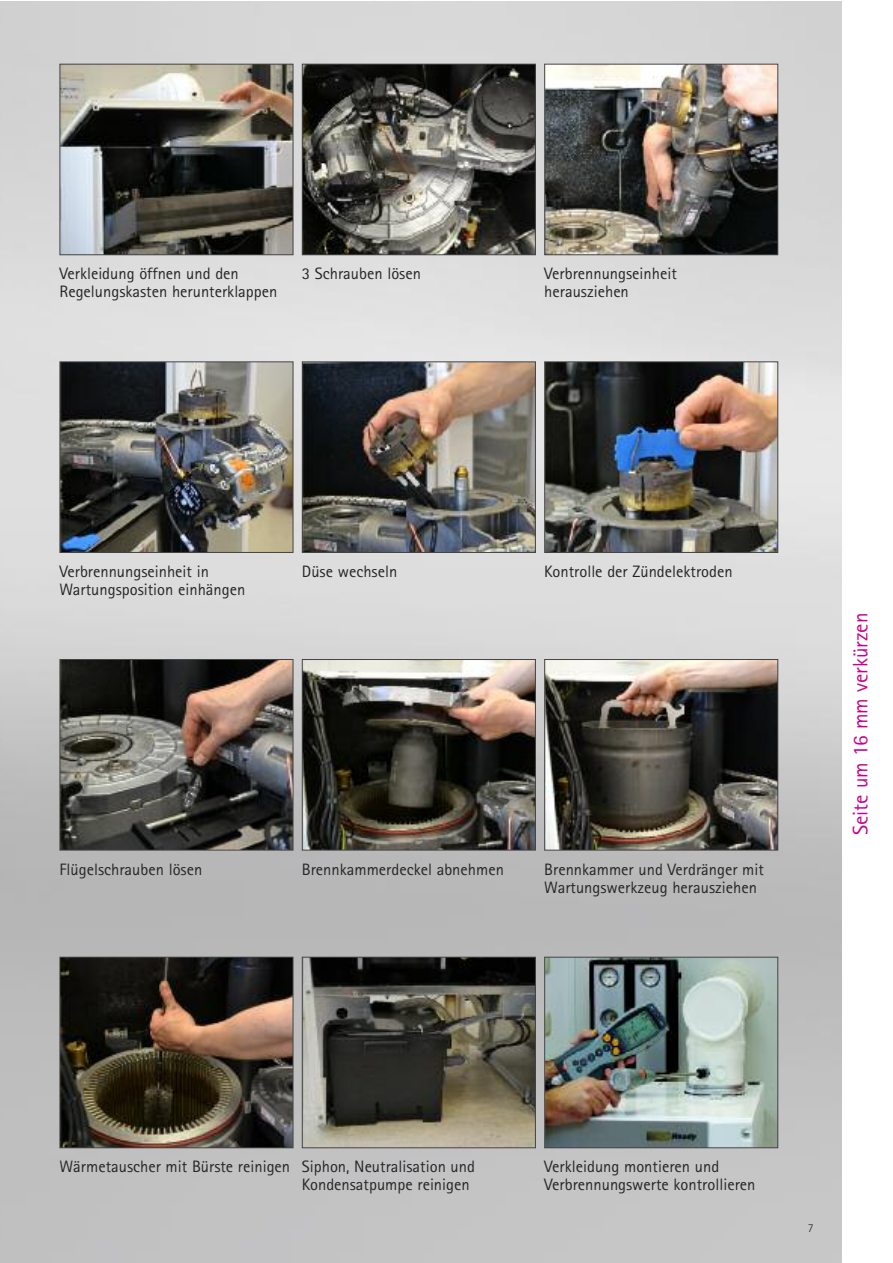
<style>
.page{position:relative;width:893px;height:1263px;background:#fff}
.page>*{position:absolute;margin:0;border:0;box-sizing:border-box;transform-origin:0 0}
.t1{font:21px "Rotis Sans Serif";color:#c7008d}
.t2{font:16.5px/18px "Rotis Sans Serif";color:#252525}
.t3{font:300 12px "Rotis Sans Serif";color:#252525}
</style>
<div class="page">
<img style="left:0;top:1px;width:842px;height:1262px">
<img style="left:62px;top:66px;width:229px;height:187px">
<div style="left:60px;top:64px;width:233px;height:191px;border:1px solid #444"></div>
<img style="left:304px;top:66px;width:230px;height:187px">
<div style="left:302px;top:64px;width:234px;height:191px;border:1px solid #444"></div>
<img style="left:546px;top:66px;width:230px;height:187px">
<div style="left:544px;top:64px;width:234px;height:191px;border:1px solid #444"></div>
<img style="left:62px;top:363px;width:229px;height:188px">
<div style="left:60px;top:361px;width:233px;height:192px;border:1px solid #444"></div>
<img style="left:62px;top:661px;width:229px;height:187px">
<div style="left:60px;top:659px;width:233px;height:191px;border:1px solid #444"></div>
<img style="left:304px;top:661px;width:230px;height:187px">
<div style="left:302px;top:659px;width:234px;height:191px;border:1px solid #444"></div>
<img style="left:304px;top:363px;width:230px;height:188px">
<div style="left:302px;top:361px;width:234px;height:192px;border:1px solid #444"></div>
<img style="left:546px;top:363px;width:230px;height:188px">
<div style="left:544px;top:361px;width:234px;height:192px;border:1px solid #444"></div>
<img style="left:546px;top:959px;width:230px;height:187px">
<div style="left:544px;top:957px;width:234px;height:191px;border:1px solid #444"></div>
<img style="left:62px;top:959px;width:229px;height:187px">
<div style="left:60px;top:957px;width:233px;height:191px;border:1px solid #444"></div>
<img style="left:304px;top:959px;width:230px;height:187px">
<div style="left:302px;top:957px;width:234px;height:191px;border:1px solid #444"></div>
<img style="left:546px;top:661px;width:230px;height:187px">
<div style="left:544px;top:659px;width:234px;height:191px;border:1px solid #444"></div>
<p class="t2" style="left:60px;top:265px;width:219px">Verkleidung öffnen und den<br>Regelungskasten herunterklappen</p>
<p class="t2" style="left:302px;top:265px;width:121px">3 Schrauben lösen</p>
<p class="t2" style="left:544px;top:265px;width:134px">Verbrennungseinheit herausziehen</p>
<p class="t2" style="left:60px;top:562px;width:187px">Verbrennungseinheit in<br>Wartungsposition einhängen</p>
<p class="t2" style="left:544px;top:562px;width:190px">Kontrolle der Zündelektroden</p>
<p class="t2" style="left:302px;top:562px;width:97px">Düse wechseln</p>
<p class="t2" style="left:60px;top:860px;width:144px">Flügelschrauben lösen</p>
<p class="t2" style="left:302px;top:860px;width:204px">Brennkammerdeckel abnehmen</p>
<p class="t2" style="left:544px;top:860px;width:221px">Brennkammer und Verdränger mit<br>Wartungswerkzeug herausziehen</p>
<p class="t1" style="left:848px;top:835px;width:224px;rotate:-90deg">Seite um 16 mm verkürzen</p>
<p class="t2" style="left:60px;top:1157px;width:232px">Wärmetauscher mit Bürste reinigen</p>
<p class="t2" style="left:302px;top:1157px;width:175px">Siphon, Neutralisation und<br>Kondensatpumpe reinigen</p>
<p class="t2" style="left:544px;top:1157px;width:213px">Verkleidung montieren und<br>Verbrennungswerte kontrollieren</p>
<p class="t3" style="left:808px;top:1221px;width:7px">7</p>
</div>
